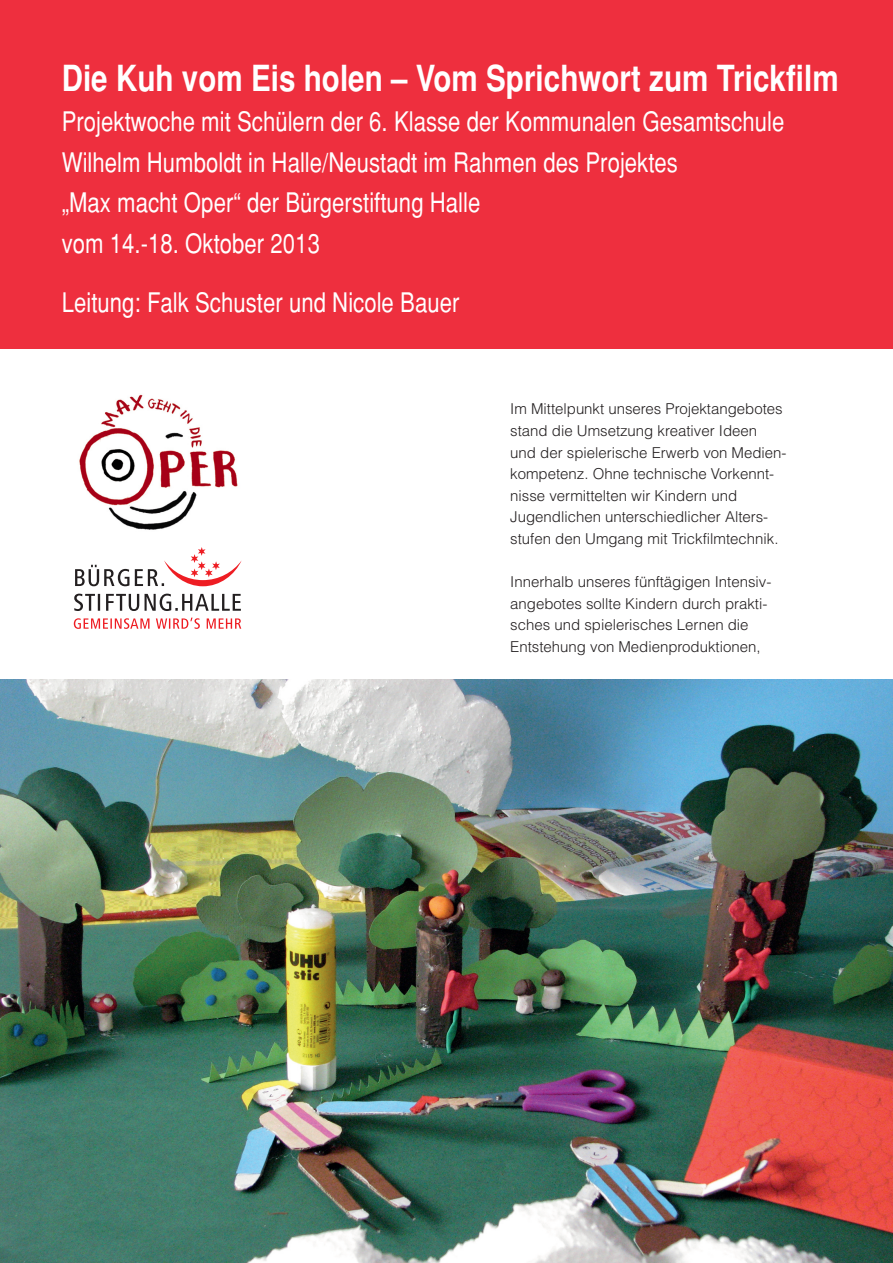
<style>
.page{position:relative;width:893px;height:1263px;background:#fff}
.page>*{position:absolute;margin:0;border:0;box-sizing:border-box;transform-origin:0 0}
.t1{font:700 condensed 36px "Helvetica";color:#fff}
.t2{font:condensed 27px/40.5px "Helvetica";color:#fff}
.t3{font:300 15px/21.6px "Helvetica";color:#231f20}
</style>
<div class="page">
<div style="left:0;top:0;width:893px;height:348px;background:#ee2f3e"></div>
<img style="left:0;top:679px;width:893px;height:584px">
<img style="left:79px;top:394px;width:159px;height:136px">
<svg style="left:74px;top:618px;width:167px;height:11px"></svg>
<svg style="left:74px;top:594px;width:167px;height:17px"></svg>
<svg style="left:75px;top:547px;width:167px;height:39px"></svg>
<h1 class="t1" style="left:62px;top:57px;width:778px">Die Kuh vom Eis holen – Vom Sprichwort zum Trickfilm</h1>
<h2 class="t2" style="left:62px;top:102px;width:724px">Projektwoche mit Schülern der 6. Klasse der Kommunalen Gesamtschule Wilhelm Humboldt in Halle/Neustadt im Rahmen des Projektes<br>„Max macht Oper“ der Bürgerstiftung Halle<br>vom 14.-18. Oktober 2013</h2>
<h2 class="t2" style="left:62px;top:283px;width:399px">Leitung: Falk Schuster und Nicole Bauer</h2>
<p class="t3" style="left:510px;top:398px;width:278px">Im Mittelpunkt unseres Projektangebotes stand die Umsetzung kreativer Ideen und der spielerische Erwerb von Medien&shy;kompetenz. Ohne technische Vorkennt&shy;nisse vermittelten wir Kindern und Jugendlichen unterschiedlicher Alters&shy;stufen den Umgang mit Trickfilmtechnik.</p>
<p class="t3" style="left:510px;top:571px;width:263px">Innerhalb unseres fünftägigen Intensiv&shy;angebotes sollte Kindern durch prakti&shy;sches und spielerisches Lernen die Entstehung von Medienproduktionen,</p>
</div>
